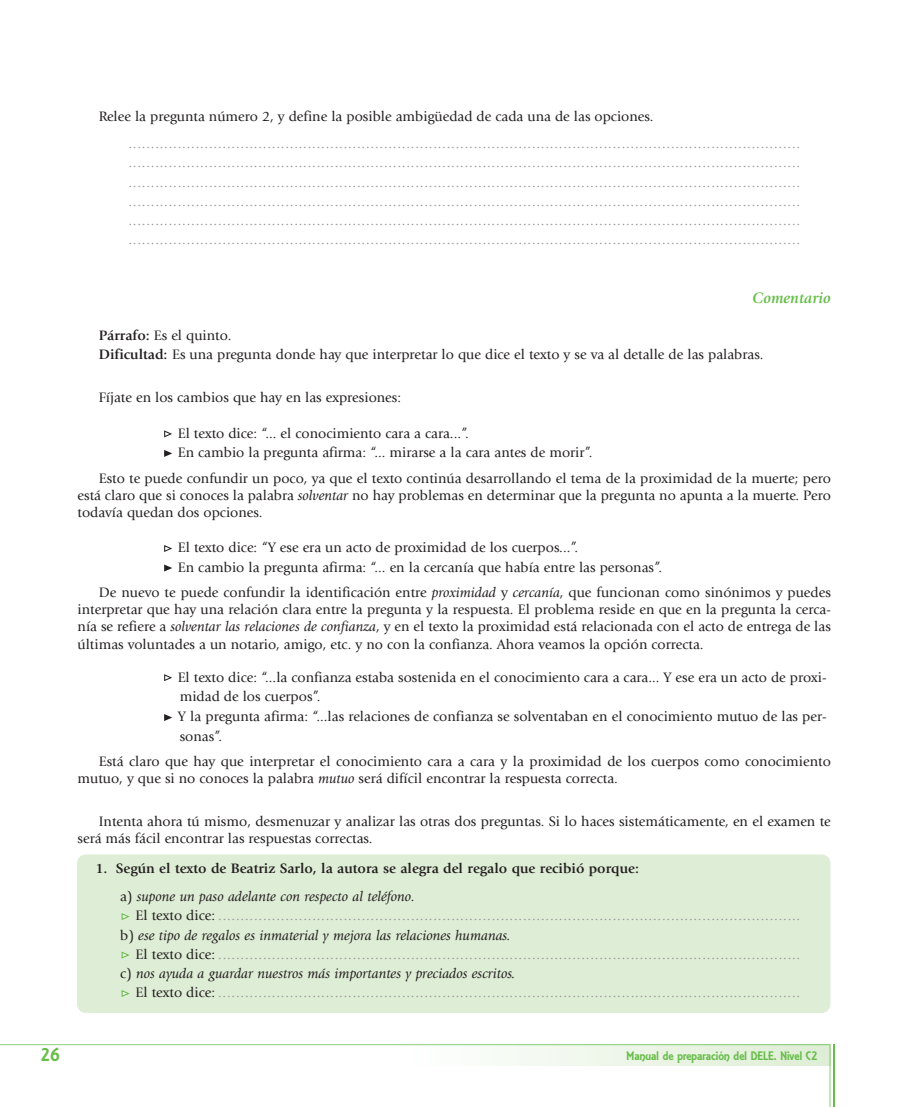
<style>
.page{position:relative;width:916px;height:1107px;background:#fff}
.page>*{position:absolute;margin:0;border:0;box-sizing:border-box;transform-origin:0 0}
.t1{font:18px "Gianna";color:#67bd4a}
.t2{font:italic 700 15.75px "Giovanni";color:#67bd4a}
.t3{font:14.25px/17.1px "Giovanni";color:#231f20}
.t4{font:14.25px/19.2px "Giovanni";color:#939598}
.t5{font:700 14.25px/28px "Giovanni";color:#231f20}
.t6{font:12px "Gianna";color:#67bd4a}
.s1{font-weight:700}
.s2{font-style:italic}
.s3{font-weight:400}
.s4{font-weight:400;font-style:italic}
.s5{color:#231f20}
.s6{font-style:italic;color:#231f20}
</style>
<div class="page">
<div style="left:77px;top:854px;width:753px;height:158px;background:#deedd5;border-radius:9px"></div>
<svg style="left:121px;top:990px;width:9px;height:7px"></svg>
<svg style="left:121px;top:951px;width:9px;height:7px"></svg>
<svg style="left:121px;top:913px;width:9px;height:7px"></svg>
<svg style="left:164px;top:714px;width:8px;height:7px"></svg>
<svg style="left:164px;top:674px;width:8px;height:7px"></svg>
<svg style="left:164px;top:564px;width:8px;height:7px"></svg>
<svg style="left:164px;top:545px;width:8px;height:7px"></svg>
<svg style="left:164px;top:450px;width:8px;height:7px"></svg>
<svg style="left:164px;top:430px;width:8px;height:7px"></svg>
<svg style="left:0;top:1044px;width:830px;height:62px"></svg>
<hr style="left:832px;top:1044px;width:2px;height:62px;background:#67bd4a">
<p class="t3" style="left:99px;top:108px;width:556px">Relee la pregunta número 2, y define la posible ambigüedad de cada una de las opciones.</p>
<p class="t4" style="left:128px;top:134px;width:673px;text-align:justify">...................................................................................................................................................... ...................................................................................................................................................... ...................................................................................................................................................... ...................................................................................................................................................... ...................................................................................................................................................... ......................................................................................................................................................</p>
<p class="t2" style="left:752px;top:289px;width:80px">Comentario</p>
<p class="t3" style="left:99px;top:326px;width:665px;line-height:19.2px"><span class="s1">Párrafo:</span> Es el quinto.<br><span class="s1">Dificultad:</span> Es una pregunta donde hay que interpretar lo que dice el texto y se va al detalle de las palabras.</p>
<p class="t3" style="left:99px;top:389px;width:304px">Fíjate en los cambios que hay en las expresiones:</p>
<p class="t3" style="left:178px;top:423px;width:416px;line-height:19.5px">El texto dice: “... el conocimiento cara a cara...”.<br>En cambio la pregunta afirma: “... mirarse a la cara antes de morir”.</p>
<p class="t3" style="left:78px;top:469px;width:754px;text-align:justify;text-indent:21px">Esto te puede confundir un poco, ya que el texto continúa desarrollando el tema de la proximidad de la muerte; pero está claro que si conoces la palabra <span class="s2">solventar</span> no hay problemas en determinar que la pregunta no apunta a la muerte. Pero todavía quedan dos opciones.</p>
<p class="t3" style="left:178px;top:538px;width:485px;line-height:19.5px">El texto dice: “Y ese era un acto de proximidad de los cuerpos...”.<br>En cambio la pregunta afirma: “... en la cercanía que había entre las personas”.</p>
<p class="t3" style="left:77px;top:584px;width:754px;text-align:justify;text-indent:21px">De nuevo te puede confundir la identificación entre <span class="s2">proximidad</span> y <span class="s2">cercanía</span>, que funcionan como sinónimos y puedes interpretar que hay una relación clara entre la pregunta y la respuesta. El problema reside en que en la pregunta la cerca&shy;nía se refiere a <span class="s2">solventar las relaciones de confianza</span>, y en el texto la proximidad está relacionada con el acto de entrega de las últimas voluntades a un notario, amigo, etc. y no con la confianza. Ahora veamos la opción correcta.</p>
<p class="t3" style="left:178px;top:667px;width:650px;line-height:19.8px">El texto dice: “...la confianza estaba sostenida en el conocimiento cara a cara... Y ese era un acto de proxi&shy;midad de los cuerpos”.<br>Y la pregunta afirma: “...las relaciones de confianza se solventaban en el conocimiento mutuo de las per&shy;sonas”.</p>
<p class="t3" style="left:78px;top:753px;width:754px;text-indent:21px">Está claro que hay que interpretar el conocimiento cara a cara y la proximidad de los cuerpos como conocimiento mutuo, y que si no conoces la palabra <span class="s2">mutuo</span> será difícil encontrar la respuesta correcta.</p>
<p class="t3" style="left:77px;top:813px;width:754px;text-indent:21px">Intenta ahora tú mismo, desmenuzar y analizar las otras dos preguntas. Si lo haces sistemáticamente, en el examen te será más fácil encontrar las respuestas correctas.</p>
<p class="t5" style="left:120px;top:854px;width:520px;text-indent:-25px">1. Según el texto de Beatriz Sarlo, la autora se alegra del regalo que recibió porque: <span class="s3">a)</span> <span class="s4">supone un paso adelante con respecto al teléfono.</span></p>
<p class="t4" style="left:120px;top:906px;width:681px;text-indent:15px"><span class="s5">El texto dice:</span> .................................................................................................................................. <span class="s5">b)</span> <span class="s6">ese tipo de regalos es inmaterial y mejora las relaciones humanas.</span></p>
<p class="t4" style="left:120px;top:944px;width:681px;text-indent:15px"><span class="s5">El texto dice:</span> .................................................................................................................................. <span class="s5">c)</span> <span class="s6">nos ayuda a guardar nuestros más importantes y preciados escritos.</span></p>
<p class="t4" style="left:135px;top:983px;width:666px"><span class="s5">El texto dice:</span> ..................................................................................................................................</p>
<p class="t1" style="left:40px;top:1043px;width:21px">26</p>
<p class="t6" style="left:626px;top:1047px;width:193px">Manual de preparación del DELE. Nivel C2</p>
</div>
